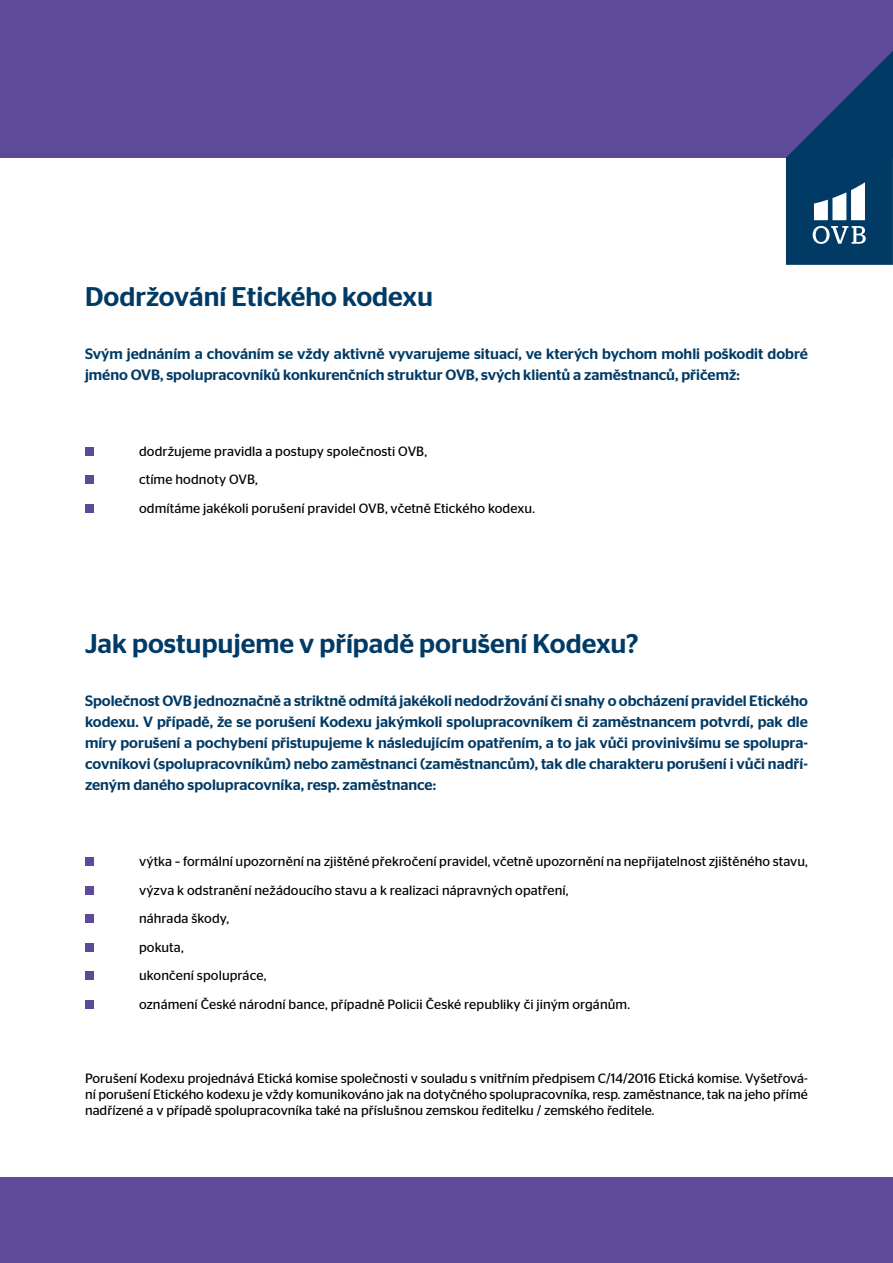
<style>
.page{position:relative;width:893px;height:1263px;background:#fff}
.page>*{position:absolute;margin:0;border:0;box-sizing:border-box;transform-origin:0 0}
.t1{font:500 27px "Stag Sans LCG";color:#003a65}
.t2{font:500 15px/21px "Stag Sans LCG";color:#003a65;text-align:justify}
.t3{font:13.5px/28.5px "Stag Sans LCG";letter-spacing:.005em;color:#000}
</style>
<div class="page">
<div style="left:0;top:1178px;width:893px;height:85px;background:#5d4b9a"></div>
<div style="left:0;top:0;width:893px;height:158px;background:#5d4b9a"></div>
<svg style="left:786px;top:51px;width:107px;height:214px"></svg>
<div style="left:85px;top:858px;width:9px;height:8px;background:#5d4b9a"></div>
<div style="left:85px;top:886px;width:9px;height:9px;background:#5d4b9a"></div>
<div style="left:85px;top:915px;width:9px;height:8px;background:#5d4b9a"></div>
<div style="left:85px;top:943px;width:9px;height:9px;background:#5d4b9a"></div>
<div style="left:85px;top:972px;width:9px;height:8px;background:#5d4b9a"></div>
<div style="left:85px;top:1000px;width:9px;height:9px;background:#5d4b9a"></div>
<div style="left:85px;top:447px;width:9px;height:9px;background:#5d4b9a"></div>
<div style="left:85px;top:476px;width:9px;height:8px;background:#5d4b9a"></div>
<div style="left:85px;top:504px;width:9px;height:9px;background:#5d4b9a"></div>
<h1 class="t1" style="left:85px;top:277px;width:350px">Dodržování Etického kodexu</h1>
<p class="t2" style="left:85px;top:342px;width:724px">Svým jednáním a chováním se vždy aktivně vyvarujeme situací, ve kterých bychom mohli poškodit dobré jméno OVB, spolupracovníků konkurenčních struktur OVB, svých klientů a zaměstnanců, přičemž:</p>
<p class="t3" style="left:139px;top:436px;width:397px">dodržujeme pravidla a postupy společnosti OVB,<br>ctíme hodnoty OVB,<br>odmítáme jakékoli porušení pravidel OVB, včetně Etického kodexu.</p>
<h1 class="t1" style="left:85px;top:624px;width:555px">Jak postupujeme v případě porušení Kodexu?</h1>
<p class="t2" style="left:85px;top:689px;width:724px">Společnost OVB jednoznačně a striktně odmítá jakékoli nedodržování či snahy o obcházení pravidel Etického kodexu. V případě, že se porušení Kodexu jakýmkoli spolupracovníkem či zaměstnancem potvrdí, pak dle míry porušení a pochybení přistupujeme k následujícím opatřením, a to jak vůči provinivšímu se spolupra&shy;covníkovi (spolupracovníkům) nebo zaměstnanci (zaměstnancům), tak dle charakteru porušení i vůči nadří&shy;zeným daného spolupracovníka, resp. zaměstnance:</p>
<p class="t3" style="left:139px;top:846px;width:670px">výtka – formální upozornění na zjištěné překročení pravidel, včetně upozornění na nepřijatelnost zjištěného stavu, výzva k odstranění nežádoucího stavu a k realizaci nápravných opatření,<br>náhrada škody,<br>pokuta,<br>ukončení spolupráce,<br>oznámení České národní bance, případně Policii České republiky či jiným orgánům.</p>
<p class="t3" style="left:85px;top:1070px;width:724px;line-height:15.8px;text-align:justify">Porušení Kodexu projednává Etická komise společnosti v souladu s vnitřním předpisem C/14/2016 Etická komise. Vyšetřová&shy;ní porušení Etického kodexu je vždy komunikováno jak na dotyčného spolupracovníka, resp. zaměstnance, tak na jeho přímé nadřízené a v případě spolupracovníka také na příslušnou zemskou ředitelku / zemského ředitele.</p>
</div>
